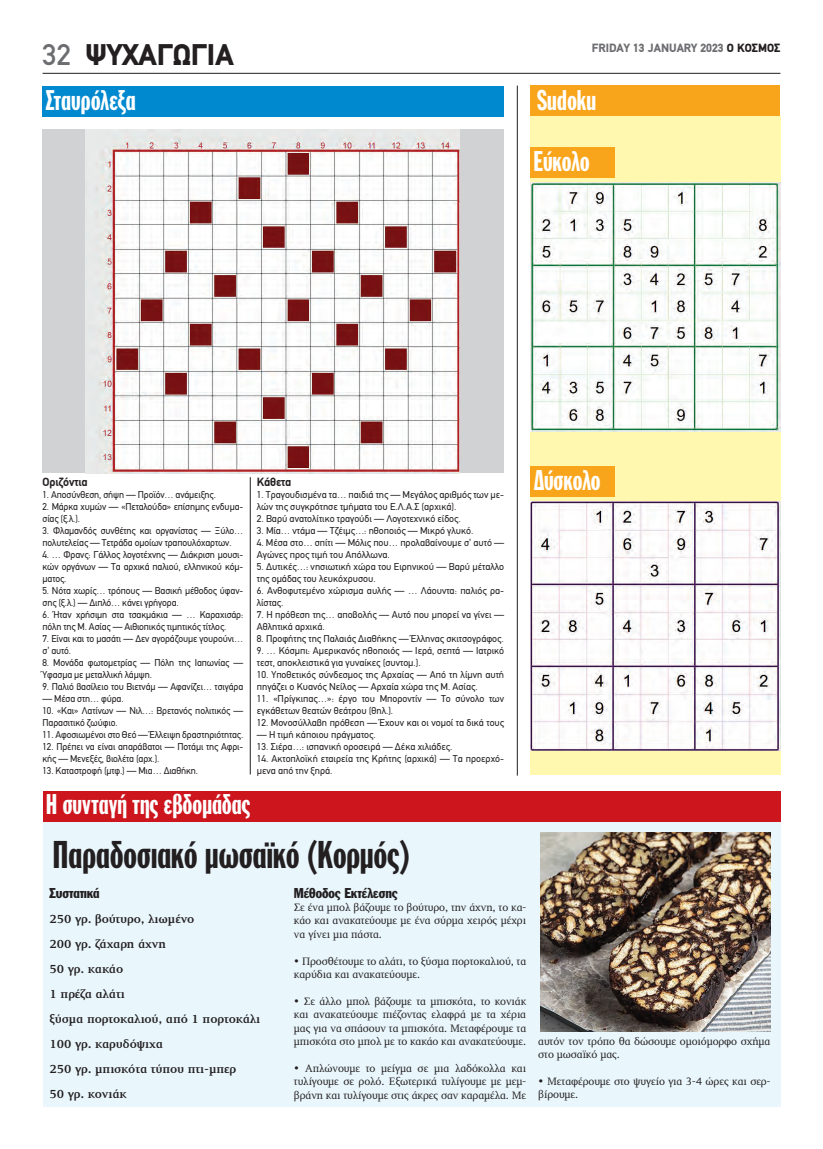
<style>
.page{position:relative;width:823px;height:1149px;background:#fff}
.page>*{position:absolute;margin:0;border:0;box-sizing:border-box;transform-origin:0 0}
.t1{font:38px "Franklin Gothic Greek Extra Cond";letter-spacing:-.055em;color:#231f20}
.t2{font:900 30px "PF Din Text";color:#231f20}
.t3{font:28px "Franklin Gothic Greek Extra Cond";letter-spacing:-.055em;color:#fff}
.t4{font:14px "Franklin Gothic Greek Cond";letter-spacing:-.01em;color:#231f20}
.t5{font:700 12px/25.1px "PF Diplomat";letter-spacing:-.01em;color:#231f20}
.t6{font:900 12px "PF Din Text";color:#6c6d70}
.t7{font:700 12px "PF Din Text";letter-spacing:-.01em;color:#231f20}
.t8{font:11px/13.4px "PF Diplomat";letter-spacing:-.01em;color:#231f20;text-align:justify}
.t9{font:10px/12px "PF Din Text";color:#231f20}
.s1{font-weight:500;color:#6c6d70}
.s2{color:#231f20}
</style>
<div class="page">
<hr style="left:43px;top:73px;width:737px;height:1px;background:#231f20">
<div style="left:530px;top:116px;width:250px;height:658px;background:#fff8ae"></div>
<div style="left:43px;top:819px;width:737px;height:287px;background:#e9f7fd"></div>
<hr style="left:516px;top:86px;width:1px;height:689px;background:#231f20">
<div style="left:43px;top:86px;width:461px;height:30px;background:#0089cf"></div>
<div style="left:530px;top:147px;width:84px;height:31px;background:#f9a51b"></div>
<div style="left:530px;top:86px;width:250px;height:30px;background:#f9a51b"></div>
<div style="left:43px;top:790px;width:737px;height:31px;background:#cd151d"></div>
<hr style="left:250px;top:477px;width:1px;height:297px;background:#231f20">
<div style="left:43px;top:129px;width:461px;height:344px;background:#d1d2d4"></div>
<img style="left:85px;top:129px;width:374px;height:344px">
<img style="left:530px;top:501px;width:250px;height:249px">
<img style="left:530px;top:182px;width:250px;height:249px">
<div style="left:530px;top:466px;width:84px;height:30px;background:#f9a51b"></div>
<img style="left:540px;top:832px;width:229px;height:198px">
<h2 class="t2" style="left:43px;top:37px;width:192px"><span class="s1">32</span> ΨΥΧΑΓΩΓΙΑ</h2>
<p class="t6" style="left:591px;top:40px;width:190px">FRIDAY 13 JANUARY 2023 <span class="s2">Ο ΚΟΣΜΟΣ</span></p>
<h3 class="t3" style="left:45px;top:85px;width:93px">Σταυρόλεξα</h3>
<h3 class="t3" style="left:533px;top:146px;width:59px">Εύκολo</h3>
<h3 class="t3" style="left:536px;top:85px;width:62px">Sudoku</h3>
<p class="t7" style="left:43px;top:475px;width:46px">Οριζόντια</p>
<p class="t9" style="left:43px;top:488px;width:175px">1. Αποσύνθεση, σήψη — Προϊόν… ανάμειξης.</p>
<p class="t9" style="left:43px;top:500px;width:202px">2. Μάρκα χυμών — «Πεταλούδα» επίσημης ενδυμα&shy;σίας (ξ.λ.).</p>
<p class="t9" style="left:43px;top:524px;width:202px">3. Φλαμανδός συνθέτης και οργανίστας — Ξύλο… πολυτελείας — Τετράδα ομοίων τραπουλόχαρτων.</p>
<p class="t9" style="left:43px;top:548px;width:202px;text-align:justify">4. … Φρανς: Γάλλος λογοτέχνης — Διάκριση μουσι&shy;κών οργάνων — Τα αρχικά παλιού, ελληνικού κόμ&shy;ματος.</p>
<p class="t9" style="left:43px;top:584px;width:202px">5. Νότα χωρίς… τρόπους — Βασική μέθοδος ύφαν&shy;σης (ξ.λ.) — Διπλό… κάνει γρήγορα.</p>
<p class="t9" style="left:43px;top:608px;width:202px">6. Ήταν χρήσιμη στα τσακμάκια — … Καραχισάρ: πόλη της Μ. Ασίας — Αιθιοπικός τιμητικός τίτλος.</p>
<p class="t9" style="left:43px;top:632px;width:202px">7. Είναι και το μασάτι — Δεν αγοράζουμε γουρούνι… σ’ αυτό.</p>
<p class="t9" style="left:43px;top:656px;width:202px">8. Μονάδα φωτομετρίας — Πόλη της Ιαπωνίας —<br>Ύφασμα με μεταλλική λάμψη.</p>
<p class="t9" style="left:43px;top:680px;width:202px">9. Παλιό βασίλειο του Βιετνάμ — Αφανίζει… τσιγάρα</p>
<p class="t9" style="left:43px;top:692px;width:82px">— Μέσα στη… φύρα.</p>
<p class="t9" style="left:43px;top:704px;width:202px">10. «Και» Λατίνων — Νιλ…: Βρετανός πολιτικός —<br>Παρασιτικό ζωύφιο.</p>
<p class="t9" style="left:43px;top:728px;width:202px">11. Αφοσιωμένοι στο Θεό — Έλλειψη δραστηριότητας.</p>
<p class="t9" style="left:43px;top:740px;width:202px">12. Πρέπει να είναι απαράβατοι — Ποτάμι της Αφρι&shy;κής — Μενεξές, βιολέτα (αρχ.).</p>
<p class="t9" style="left:43px;top:764px;width:157px">13. Καταστροφή (μτφ.) — Μια… Διαθήκη.</p>
<p class="t7" style="left:257px;top:475px;width:36px">Κάθετα</p>
<p class="t9" style="left:257px;top:488px;width:249px">1. Τραγουδισμένα τα… παιδιά της — Μεγάλος αριθμός των με&shy;λών της συγκρότησε τμήματα του Ε.Λ.Α.Σ (αρχικά).</p>
<p class="t9" style="left:257px;top:512px;width:205px">2. Βαρύ ανατολίτικο τραγούδι — Λογοτεχνικό είδος.</p>
<p class="t9" style="left:257px;top:524px;width:218px">3. Μία… ντάμα — Τζέιμς…: ηθοποιός — Μικρό γλυκό.</p>
<p class="t9" style="left:257px;top:536px;width:249px">4. Μέσα στο… σπίτι — Μόλις που… προλαβαίνουμε σ’ αυτό —<br>Αγώνες προς τιμή του Απόλλωνα.</p>
<p class="t9" style="left:257px;top:560px;width:249px">5. Δυτικές…: νησιωτική χώρα του Ειρηνικού — Βαρύ μέταλλο της ομάδας του λευκόχρυσου.</p>
<p class="t9" style="left:257px;top:584px;width:249px">6. Ανθοφυτεμένο χώρισμα αυλής — … Λάουντα: παλιός ρα&shy;λίστας.</p>
<p class="t9" style="left:257px;top:608px;width:249px">7. Η πρόθεση της… αποβολής — Αυτό που μπορεί να γίνει —<br>Αθλητικά αρχικά.</p>
<p class="t9" style="left:257px;top:632px;width:248px">8. Προφήτης της Παλαιάς Διαθήκης — Έλληνας σκιτσογράφος.</p>
<p class="t9" style="left:257px;top:644px;width:249px">9. … Κόσμπι: Αμερικανός ηθοποιός — Ιερά, σεπτά — Ιατρικό τεστ, αποκλειστικά για γυναίκες (συντομ.).</p>
<p class="t9" style="left:257px;top:668px;width:249px">10. Υποθετικός σύνδεσμος της Αρχαίας — Από τη λίμνη αυτή πηγάζει ο Κυανός Νείλος — Αρχαία χώρα της Μ. Ασίας.</p>
<p class="t9" style="left:257px;top:692px;width:249px">11. «Πρίγκιπας…»: έργο του Μποροντίν — Το σύνολο των εγκάθετων θεατών θεάτρου (θηλ.).</p>
<p class="t9" style="left:257px;top:716px;width:249px">12. Μονοσύλλαβη πρόθεση — Έχουν και οι νομοί τα δικά τους</p>
<p class="t9" style="left:257px;top:728px;width:120px">— Η τιμή κάποιου πράγματος.</p>
<p class="t9" style="left:257px;top:740px;width:197px">13. Σιέρα…: ισπανική οροσειρά — Δέκα χιλιάδες.</p>
<p class="t9" style="left:257px;top:752px;width:249px">14. Ακτοπλοϊκή εταιρεία της Κρήτης (αρχικά) — Τα προερχό&shy;μενα από την ξηρά.</p>
<h3 class="t3" style="left:45px;top:789px;width:207px">Η συνταγή της εβδομάδας</h3>
<h1 class="t1" style="left:52px;top:834px;width:360px">Παραδοσιακό μωσαϊκό (Κορμός)</h1>
<h3 class="t3" style="left:532px;top:465px;width:70px">Δύσκολο</h3>
<h3 class="t4" style="left:50px;top:884px;width:51px">Συστατικά</h3>
<p class="t5" style="left:50px;top:905px;width:212px">250 γρ. βούτυρο, λιωμένο<br>200 γρ. ζάχαρη άχνη<br>50 γρ. κακάο<br>1 πρέζα αλάτι<br>ξύσμα πορτοκαλιού, από 1 πορτοκάλι<br>100 γρ. καρυδόψιχα<br>250 γρ. μπισκότα τύπου πτι-μπερ<br>50 γρ. κονιάκ</p>
<h3 class="t4" style="left:294px;top:884px;width:105px">Μέθοδος Εκτέλεσης</h3>
<p class="t8" style="left:294px;top:900px;width:233px">Σε ένα μπολ βάζουμε το βούτυρο, την άχνη, το κα&shy;κάο και ανακατεύουμε με ένα σύρμα χειρός μέχρι να γίνει μια πάστα.</p>
<p class="t8" style="left:294px;top:954px;width:234px">• Προσθέτουμε το αλάτι, το ξύσμα πορτοκαλιού, τα καρύδια και ανακατεύουμε.</p>
<p class="t8" style="left:294px;top:994px;width:234px">• Σε άλλο μπολ βάζουμε τα μπισκότα, το κονιάκ και ανακατεύουμε πιέζοντας ελαφρά με τα χέρια μας για να σπάσουν τα μπισκότα. Μεταφέρουμε τα μπισκότα στο μπολ με το κακάο και ανακατεύουμε.</p>
<p class="t8" style="left:294px;top:1061px;width:234px">• Απλώνουμε το μείγμα σε μια λαδόκολλα και τυλίγουμε σε ρολό. Εξωτερικά τυλίγουμε με μεμ&shy;βράνη και τυλίγουμε στις άκρες σαν καραμέλα. Με</p>
<p class="t8" style="left:538px;top:1034px;width:233px">αυτόν τον τρόπο θα δώσουμε ομοιόμορφο σχήμα στο μωσαϊκό μας.</p>
<p class="t8" style="left:538px;top:1074px;width:234px">• Μεταφέρουμε στο ψυγείο για 3-4 ώρες και σερ&shy;βίρουμε.</p>
</div>
